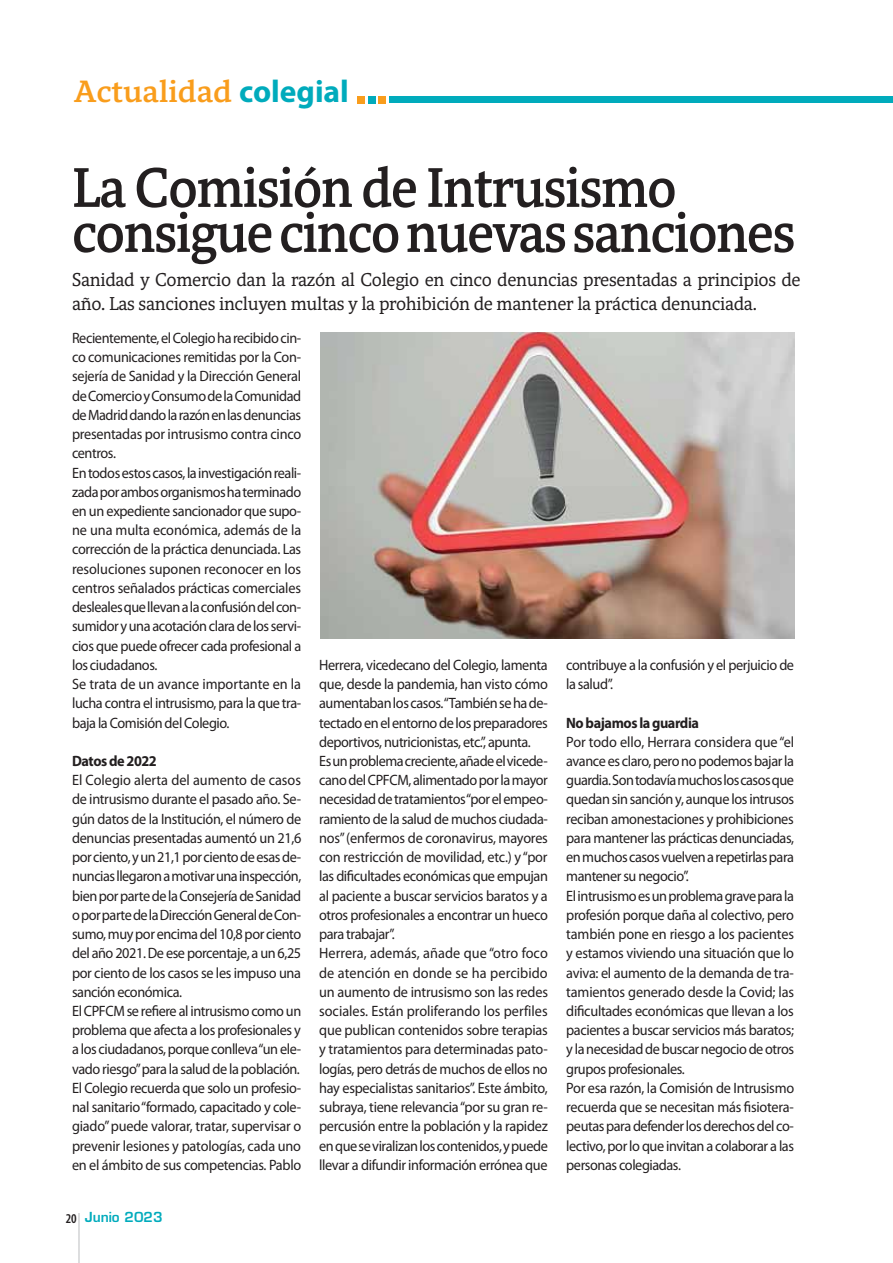
<style>
.page{position:relative;width:893px;height:1263px;background:#fff}
.page>*{position:absolute;margin:0;border:0;box-sizing:border-box;transform-origin:0 0}
.t1{font:700 57px/45px "Harmony Serif";letter-spacing:-.025em;color:#231f20;scale:.91 1}
.t2{font:700 31.5px "Harmony Serif";color:#f99d1c}
.t3{font:19.05px/24px "Harmony Serif";letter-spacing:-.02em;color:#231f20;scale:.95 1}
.t4{font:15px/19.2px "Myriad Pro";letter-spacing:-.025em;color:#231f20;scale:.95 1}
.t5{font:700 15px "Myriad Pro";letter-spacing:-.03em;color:#231f20;scale:.95 1}
.t6{font:600 13.5px "Eurostile LT Std";color:#00abbc}
.s1{font-family:"Myriad Pro";color:#00abbc}
.s2{font-family:"Myriad Pro";font-stretch:condensed;color:#231f20}
</style>
<div class="page">
<hr style="left:79px;top:1212px;width:1px;height:50px;background:#bbbdc0">
<div style="left:389px;top:96px;width:503px;height:7px;background:#00abbc"></div>
<div style="left:368px;top:96px;width:7px;height:7px;background:#00abbc"></div>
<div style="left:378px;top:96px;width:7px;height:7px;background:#f99d1c"></div>
<div style="left:358px;top:96px;width:7px;height:7px;background:#f99d1c"></div>
<img style="left:321px;top:332px;width:473px;height:306px">
<h2 class="t2" style="left:74px;top:79px;width:276px">Actualidad <span class="s1">colegial</span></h2>
<h1 class="t1" style="left:72px;top:170px;width:796px">La Comisión de Intrusismo consigue cinco nuevas sanciones</h1>
<p class="t3" style="left:72px;top:269px;width:768px">Sanidad y Comercio dan la razón al Colegio en cinco denuncias presentadas a principios de año. Las sanciones incluyen multas y la prohibición de mantener la práctica denunciada.</p>
<p class="t4" style="left:72px;top:330px;width:243px">Recientemente, el Colegio ha recibido cin&shy;co comunicaciones remitidas por la Con&shy;sejería de Sanidad y la Dirección General de Comercio y Consumo de la Comunidad de Madrid dando la razón en las denuncias presentadas por intrusismo contra cinco centros.<br>En todos estos casos, la investigación reali&shy;zada por ambos organismos ha terminado en un expediente sancionador que supo&shy;ne una multa económica, además de la corrección de la práctica denunciada. Las resoluciones suponen reconocer en los centros señalados prácticas comerciales desleales que llevan a la confusión del con&shy;sumidor y una acotación clara de los servi&shy;cios que puede ofrecer cada profesional a los ciudadanos.<br>Se trata de un avance importante en la lucha contra el intrusismo, para la que tra&shy;baja la Comisión del Colegio.</p>
<p class="t5" style="left:72px;top:755px;width:91px">Datos de 2022</p>
<p class="t4" style="left:72px;top:772px;width:243px">El Colegio alerta del aumento de casos de intrusismo durante el pasado año. Se&shy;gún datos de la Institución, el número de denuncias presentadas aumentó un 21,6 por ciento, y un 21,1 por ciento de esas de&shy;nuncias llegaron a motivar una inspección, bien por parte de la Consejería de Sanidad o por parte de la Dirección General de Con&shy;sumo, muy por encima del 10,8 por ciento del año 2021. De ese porcentaje, a un 6,25 por ciento de los casos se les impuso una sanción económica.<br>El CPFCM se refiere al intrusismo como un problema que afecta a los profesionales y a los ciudadanos, porque conlleva “un ele&shy;vado riesgo” para la salud de la población.<br>El Colegio recuerda que solo un profesio&shy;nal sanitario “formado, capacitado y cole&shy;giado” puede valorar, tratar, supervisar o prevenir lesiones y patologías, cada uno en el ámbito de sus competencias. Pablo</p>
<p class="t6" style="left:66px;top:1208px;width:98px"><span class="s2">20</span> Junio 2023</p>
<p class="t4" style="left:319px;top:656px;width:242px">Herrera, vicedecano del Colegio, lamenta que, desde la pandemia, han visto cómo aumentaban los casos. “También se ha de&shy;tectado en el entorno de los preparadores deportivos, nutricionistas, etc.”, apunta.<br>Es un problema creciente, añade el vicede&shy;cano del CPFCM, alimentado por la mayor necesidad de tratamientos “por el empeo&shy;ramiento de la salud de muchos ciudada&shy;nos” (enfermos de coronavirus, mayores con restricción de movilidad, etc.) y “por las dificultades económicas que empujan al paciente a buscar servicios baratos y a otros profesionales a encontrar un hueco para trabajar”.<br>Herrera, además, añade que “otro foco de atención en donde se ha percibido un aumento de intrusismo son las redes sociales. Están proliferando los perfiles que publican contenidos sobre terapias y tratamientos para determinadas pato&shy;logías, pero detrás de muchos de ellos no hay especialistas sanitarios”. Este ámbito, subraya, tiene relevancia “por su gran re&shy;percusión entre la población y la rapidez en que se viralizan los contenidos, y puede llevar a difundir información errónea que</p>
<p class="t4" style="left:566px;top:656px;width:241px">contribuye a la confusión y el perjuicio de la salud”.</p>
<p class="t5" style="left:566px;top:716px;width:141px">No bajamos la guardia</p>
<p class="t4" style="left:566px;top:733px;width:241px">Por todo ello, Herrara considera que “el avance es claro, pero no podemos bajar la guardia. Son todavía muchos los casos que quedan sin sanción y, aunque los intrusos reciban amonestaciones y prohibiciones para mantener las prácticas denunciadas, en muchos casos vuelven a repetirlas para mantener su negocio”.<br>El intrusismo es un problema grave para la profesión porque daña al colectivo, pero también pone en riesgo a los pacientes y estamos viviendo una situación que lo aviva: el aumento de la demanda de tra&shy;tamientos generado desde la Covid; las dificultades económicas que llevan a los pacientes a buscar servicios más baratos; y la necesidad de buscar negocio de otros grupos profesionales.<br>Por esa razón, la Comisión de Intrusismo recuerda que se necesitan más fisiotera&shy;peutas para defender los derechos del co&shy;lectivo, por lo que invitan a colaborar a las personas colegiadas.</p>
</div>
